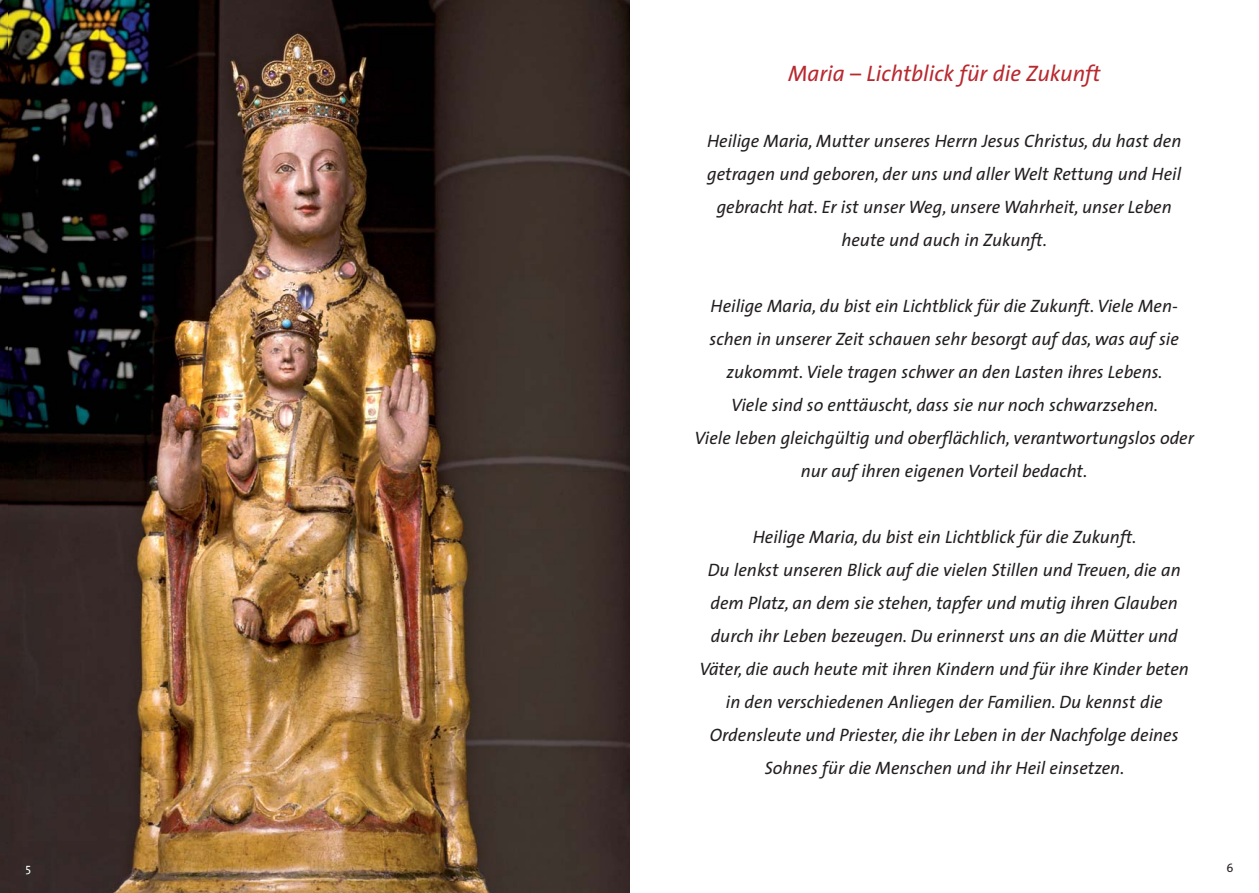
<style>
.page{position:relative;width:1259px;height:893px;background:#fff}
.page>*{position:absolute;margin:0;border:0;box-sizing:border-box;transform-origin:0 0}
.t1{font:italic 22.5px "The Sans";color:#b8292f}
.t2{font:italic 18px/33px "The Sans";color:#231f20;text-align:center}
.t3{font:12px "The Sans";color:#fff}
.t4{font:12px "The Sans";color:#231f20}
</style>
<div class="page">
<img style="left:8px;top:0;width:621px;height:893px">
<img style="left:0;top:0;width:8px;height:893px">
<p class="t1" style="left:788px;top:64px;width:314px">Maria – Lichtblick für die Zukunft</p>
<p class="t2" style="left:707px;top:126px;width:476px">Heilige Maria, Mutter unseres Herrn Jesus Christus, du hast den getragen und geboren, der uns und aller Welt Rettung und Heil gebracht hat. Er ist unser Weg, unsere Wahrheit, unser Leben heute und auch in Zukunft.</p>
<p class="t2" style="left:694px;top:291px;width:501px">Heilige Maria, du bist ein Lichtblick für die Zukunft. Viele Men&shy;schen in unserer Zeit schauen sehr besorgt auf das, was auf sie zukommt. Viele tragen schwer an den Lasten ihres Lebens.<br>Viele sind so enttäuscht, dass sie nur noch schwarzsehen.<br>Viele leben gleichgültig und oberflächlich, verantwortungslos oder nur auf ihren eigenen Vorteil bedacht.</p>
<p class="t2" style="left:699px;top:522px;width:491px">Heilige Maria, du bist ein Lichtblick für die Zukunft.<br>Du lenkst unseren Blick auf die vielen Stillen und Treuen, die an dem Platz, an dem sie stehen, tapfer und mutig ihren Glauben durch ihr Leben bezeugen. Du erinnerst uns an die Mütter und Väter, die auch heute mit ihren Kindern und für ihre Kinder beten in den verschiedenen Anliegen der Familien. Du kennst die Ordensleute und Priester, die ihr Leben in der Nachfolge deines Sohnes für die Menschen und ihr Heil einsetzen.</p>
<p class="t3" style="left:26px;top:863px;width:7px">5</p>
<p class="t4" style="left:1226px;top:863px;width:8px">6</p>
</div>
